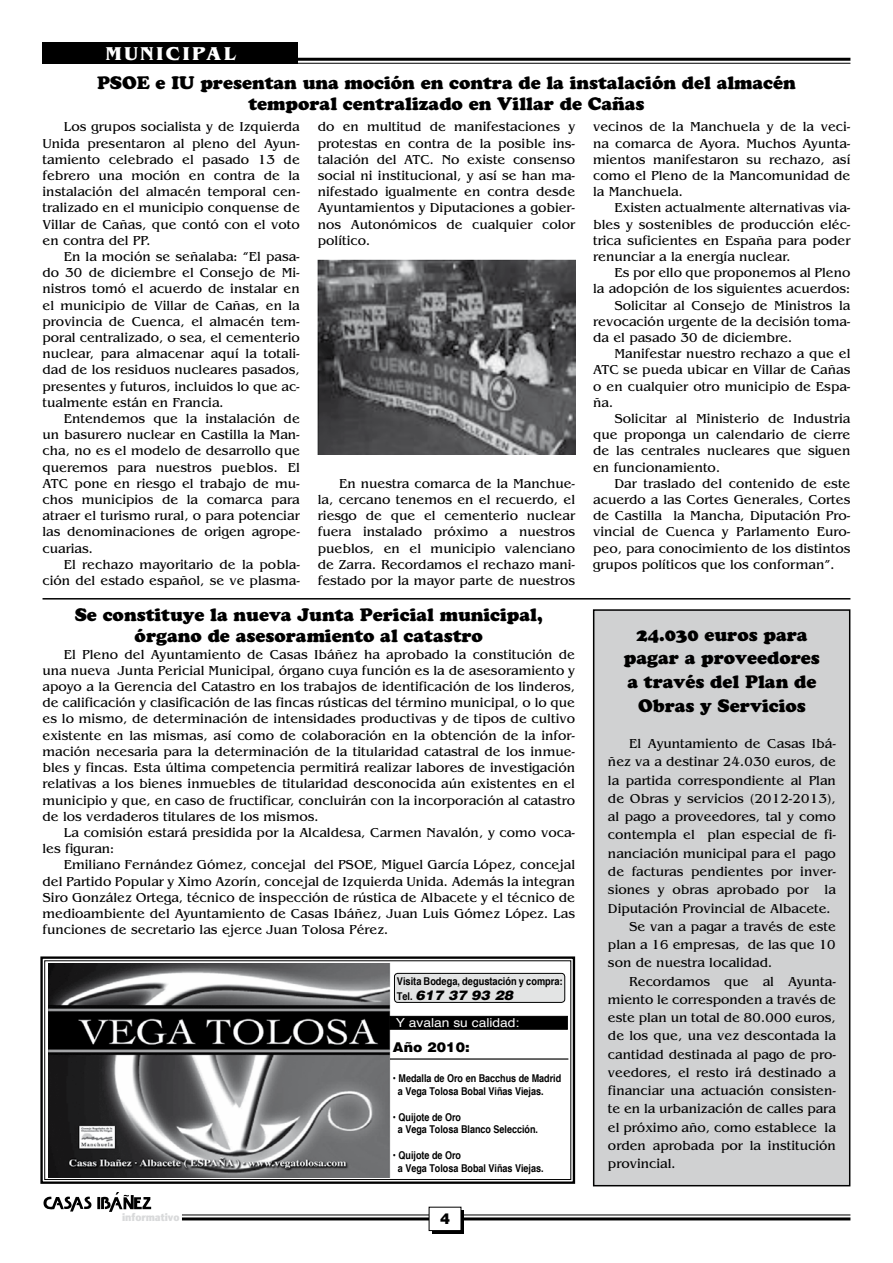
<style>
.page{position:relative;width:893px;height:1263px;background:#fff}
.page>*{position:absolute;margin:0;border:0;box-sizing:border-box;transform-origin:0 0}
.t1{font:700 19.5px "Benguiat";color:#fff}
.t2{font:900 18px/23.7px "Cooper";color:#000;text-align:center}
.t3{font:900 15px "Helvetica";color:#000}
.t4{font:900 13.8px "Helvetica";color:#000}
.t5{font:13.5px/16.2px "Benguiat";color:#000;text-align:justify}
.t6{font:italic 900 13.35px "Helvetica";color:#000;scale:1.05 1}
.t7{font:12.3px "Helvetica";color:#fff;scale:1.12 1}
.t8{font:700 condensed 10.8px/12.9px "Helvetica";color:#000}
.t9{font:700 condensed 10.65px "Helvetica";color:#000;scale:1.05 1}
.t10{font:700 10.2px "Formata";color:#d9dadb}
.s1{font-weight:700;font-style:normal;font-stretch:condensed;font-size:10.65px}
</style>
<div class="page">
<hr style="left:182px;top:1214px;width:668px;height:1px;background:#000">
<hr style="left:182px;top:1217px;width:668px;height:3px;background:#000">
<hr style="left:297px;top:58px;width:553px;height:3px;background:#000">
<hr style="left:297px;top:63px;width:553px;height:1px;background:#000">
<div style="left:43px;top:43px;width:255px;height:21px;background:#000"></div>
<div style="left:432px;top:1211px;width:32px;height:23px;background:#000"></div>
<div style="left:429px;top:1207px;width:32px;height:23px;background:#fff"></div>
<div style="left:429px;top:1207px;width:32px;height:24px;border:1px solid #000"></div>
<svg style="left:43px;top:1192px;width:108px;height:20px"></svg>
<div style="left:594px;top:610px;width:256px;height:576px;background:#d0d1d2"></div>
<div style="left:593px;top:609px;width:257px;height:577px;border:2px solid #000"></div>
<svg style="left:40px;top:956px;width:536px;height:228px"></svg>
<div style="left:44px;top:960px;width:527px;height:220px;border:1px solid #000"></div>
<div style="left:394px;top:973px;width:171px;height:29px;background:#e3e4e4;border-radius:3px"></div>
<div style="left:394px;top:973px;width:171px;height:30px;border:1px solid #000;border-radius:3px"></div>
<div style="left:389px;top:1016px;width:179px;height:13px;background:#000;border:1px solid #000"></div>
<hr style="left:390px;top:1058px;width:178px;height:1px;background:#000">
<img style="left:318px;top:259px;width:258px;height:195px">
<hr style="left:43px;top:598px;width:807px;height:1px;background:#000">
<h1 class="t1" style="left:106px;top:43px;width:16px">MUNICIPAL</h1>
<h2 class="t2" style="left:97px;top:71px;width:700px;line-height:21.6px">PSOE e IU presentan una moción en contra de la instalación del almacén temporal centralizado en Villar de Cañas</h2>
<p class="t5" style="left:43px;top:119px;width:259px;text-indent:21px">Los grupos socialista y de Izquierda Unida presentaron al pleno del Ayun&shy;tamiento celebrado el pasado 13 de febrero una moción en contra de la instalación del almacén temporal cen&shy;tralizado en el municipio conquense de Villar de Cañas, que contó con el voto en contra del PP.</p>
<p class="t5" style="left:43px;top:249px;width:259px;text-indent:21px">En la moción se señalaba: “El pasa&shy;do 30 de diciembre el Consejo de Mi&shy;nistros tomó el acuerdo de instalar en el municipio de Villar de Cañas, en la provincia de Cuenca, el almacén tem&shy;poral centralizado, o sea, el cementerio nuclear, para almacenar aquí la totali&shy;dad de los residuos nucleares pasados, presentes y futuros, incluidos lo que ac&shy;tualmente están en Francia.</p>
<p class="t5" style="left:43px;top:411px;width:259px;text-indent:21px">Entendemos que la instalación de un basurero nuclear en Castilla la Man&shy;cha, no es el modelo de desarrollo que queremos para nuestros pueblos. El ATC pone en riesgo el trabajo de mu&shy;chos municipios de la comarca para atraer el turismo rural, o para potenciar las denominaciones de origen agrope&shy;cuarias.</p>
<p class="t5" style="left:43px;top:556px;width:259px;text-align:right">El rechazo mayoritario de la pobla&shy;ción del estado español, se ve plasma-</p>
<p class="t5" style="left:318px;top:119px;width:259px">do en multitud de manifestaciones y protestas en contra de la posible ins&shy;talación del ATC. No existe consenso social ni institucional, y así se han ma&shy;nifestado igualmente en contra desde Ayuntamientos y Diputaciones a gobier&shy;nos Autonómicos de cualquier color político.</p>
<p class="t5" style="left:318px;top:475px;width:259px;text-indent:21px">En nuestra comarca de la Manchue&shy;la, cercano tenemos en el recuerdo, el riesgo de que el cementerio nuclear fuera instalado próximo a nuestros pueblos, en el municipio valenciano de Zarra. Recordamos el rechazo mani&shy;festado por la mayor parte de nuestros</p>
<h2 class="t2" style="left:75px;top:603px;width:470px;line-height:21.6px">Se constituye la nueva Junta Pericial municipal, órgano de asesoramiento al catastro</h2>
<p class="t5" style="left:43px;top:646px;width:534px;text-indent:21px">El Pleno del Ayuntamiento de Casas Ibáñez ha aprobado la constitución de una nueva Junta Pericial Municipal, órgano cuya función es la de asesoramiento y apoyo a la Gerencia del Catastro en los trabajos de identificación de los linderos, de calificación y clasificación de las fincas rústicas del término municipal, o lo que es lo mismo, de determinación de intensidades productivas y de tipos de cultivo existente en las mismas, así como de colaboración en la obtención de la infor&shy;mación necesaria para la determinación de la titularidad catastral de los inmue&shy;bles y fincas. Esta última competencia permitirá realizar labores de investigación relativas a los bienes inmuebles de titularidad desconocida aún existentes en el municipio y que, en caso de fructificar, concluirán con la incorporación al catastro de los verdaderos titulares de los mismos.</p>
<p class="t5" style="left:43px;top:825px;width:534px;text-indent:21px">La comisión estará presidida por la Alcaldesa, Carmen Navalón, y como voca&shy;les figuran:</p>
<p class="t5" style="left:43px;top:857px;width:534px;text-indent:21px">Emiliano Fernández Gómez, concejal del PSOE, Miguel García López, concejal del Partido Popular y Ximo Azorín, concejal de Izquierda Unida. Además la integran Siro González Ortega, técnico de inspección de rústica de Albacete y el técnico de medioambiente del Ayuntamiento de Casas Ibáñez, Juan Luis Gómez López. Las funciones de secretario las ejerce Juan Tolosa Pérez.</p>
<p class="t9" style="left:397px;top:974px;width:159px">Visita Bodega, degustación y compra:</p>
<p class="t6" style="left:397px;top:987px;width:112px"><span class="s1">Tel.</span> 617 37 93 28</p>
<p class="t7" style="left:396px;top:1013px;width:112px">Y avalan su calidad:</p>
<p class="t4" style="left:393px;top:1039px;width:78px">Año 2010:</p>
<p class="t8" style="left:398px;top:1071px;width:165px;text-indent:-5px">• Medalla de Oro en Bacchus de Madrid a Vega Tolosa Bobal Viñas Viejas.</p>
<p class="t8" style="left:398px;top:1110px;width:142px;text-indent:-5px">• Quijote de Oro<br>a Vega Tolosa Blanco Selección.</p>
<p class="t8" style="left:398px;top:1149px;width:147px;text-indent:-5px">• Quijote de Oro<br>a Vega Tolosa Bobal Viñas Viejas.</p>
<p class="t10" style="left:122px;top:1210px;width:59px">informativo</p>
<p class="t3" style="left:440px;top:1209px;width:12px">4</p>
<p class="t5" style="left:593px;top:119px;width:259px">vecinos de la Manchuela y de la veci&shy;na comarca de Ayora. Muchos Ayunta&shy;mientos manifestaron su rechazo, así como el Pleno de la Mancomunidad de la Manchuela.</p>
<p class="t5" style="left:593px;top:200px;width:259px;text-indent:21px">Existen actualmente alternativas via&shy;bles y sostenibles de producción eléc&shy;trica suficientes en España para poder renunciar a la energía nuclear.</p>
<p class="t5" style="left:614px;top:265px;width:238px">Es por ello que proponemos al Pleno</p>
<p class="t5" style="left:593px;top:281px;width:259px">la adopción de los siguientes acuerdos:</p>
<p class="t5" style="left:614px;top:297px;width:238px">Solicitar al Consejo de Ministros la</p>
<p class="t5" style="left:593px;top:313px;width:259px">revocación urgente de la decisión toma-</p>
<p class="t5" style="left:593px;top:330px;width:201px">da el pasado 30 de diciembre.</p>
<p class="t5" style="left:614px;top:346px;width:238px">Manifestar nuestro rechazo a que el</p>
<p class="t5" style="left:593px;top:362px;width:259px">ATC se pueda ubicar en Villar de Cañas</p>
<p class="t5" style="left:593px;top:378px;width:259px">o en cualquier otro municipio de Espa-</p>
<p class="t5" style="left:593px;top:394px;width:22px">ña.</p>
<p class="t5" style="left:614px;top:411px;width:238px">Solicitar al Ministerio de Industria</p>
<p class="t5" style="left:593px;top:427px;width:259px">que proponga un calendario de cierre</p>
<p class="t5" style="left:593px;top:443px;width:259px">de las centrales nucleares que siguen</p>
<p class="t5" style="left:593px;top:459px;width:129px">en funcionamiento.</p>
<p class="t5" style="left:614px;top:475px;width:238px">Dar traslado del contenido de este</p>
<p class="t5" style="left:593px;top:492px;width:259px">acuerdo a las Cortes Generales, Cortes</p>
<p class="t5" style="left:593px;top:508px;width:259px">de Castilla la Mancha, Diputación Pro-</p>
<p class="t5" style="left:593px;top:524px;width:259px">vincial de Cuenca y Parlamento Euro-</p>
<p class="t5" style="left:593px;top:540px;width:259px">peo, para conocimiento de los distintos</p>
<p class="t5" style="left:593px;top:556px;width:243px">grupos políticos que los conforman”.</p>
<h2 class="t2" style="left:624px;top:622px;width:197px">24.030 euros para pagar a proveedores a través del Plan de<br>Obras y Servicios</h2>
<p class="t5" style="left:629px;top:736px;width:208px">El Ayuntamiento de Casas Ibá-</p>
<p class="t5" style="left:608px;top:754px;width:230px">ñez va a destinar 24.030 euros, de</p>
<p class="t5" style="left:608px;top:772px;width:229px">la partida correspondiente al Plan</p>
<p class="t5" style="left:608px;top:791px;width:229px">de Obras y servicios (2012-2013),</p>
<p class="t5" style="left:608px;top:809px;width:230px">al pago a proveedores, tal y como</p>
<p class="t5" style="left:608px;top:827px;width:229px">contempla el plan especial de fi-</p>
<p class="t5" style="left:608px;top:845px;width:230px">nanciación municipal para el pago</p>
<p class="t5" style="left:608px;top:864px;width:230px">de facturas pendientes por inver-</p>
<p class="t5" style="left:608px;top:882px;width:229px">siones y obras aprobado por la</p>
<p class="t5" style="left:608px;top:900px;width:224px">Diputación Provincial de Albacete.</p>
<p class="t5" style="left:629px;top:918px;width:208px">Se van a pagar a través de este</p>
<p class="t5" style="left:608px;top:937px;width:229px">plan a 16 empresas, de las que 10</p>
<p class="t5" style="left:608px;top:955px;width:166px">son de nuestra localidad.</p>
<p class="t5" style="left:629px;top:973px;width:208px">Recordamos que al Ayunta-</p>
<p class="t5" style="left:608px;top:991px;width:230px">miento le corresponden a través de</p>
<p class="t5" style="left:608px;top:1010px;width:229px">este plan un total de 80.000 euros,</p>
<p class="t5" style="left:608px;top:1028px;width:229px">de los que, una vez descontada la</p>
<p class="t5" style="left:608px;top:1046px;width:230px">cantidad destinada al pago de pro-</p>
<p class="t5" style="left:608px;top:1064px;width:230px">veedores, el resto irá destinado a</p>
<p class="t5" style="left:608px;top:1083px;width:229px">financiar una actuación consisten-</p>
<p class="t5" style="left:608px;top:1101px;width:230px">te en la urbanización de calles para</p>
<p class="t5" style="left:608px;top:1119px;width:229px">el próximo año, como establece la</p>
<p class="t5" style="left:608px;top:1137px;width:229px">orden aprobada por la institución</p>
<p class="t5" style="left:608px;top:1156px;width:69px">provincial.</p>
</div>
